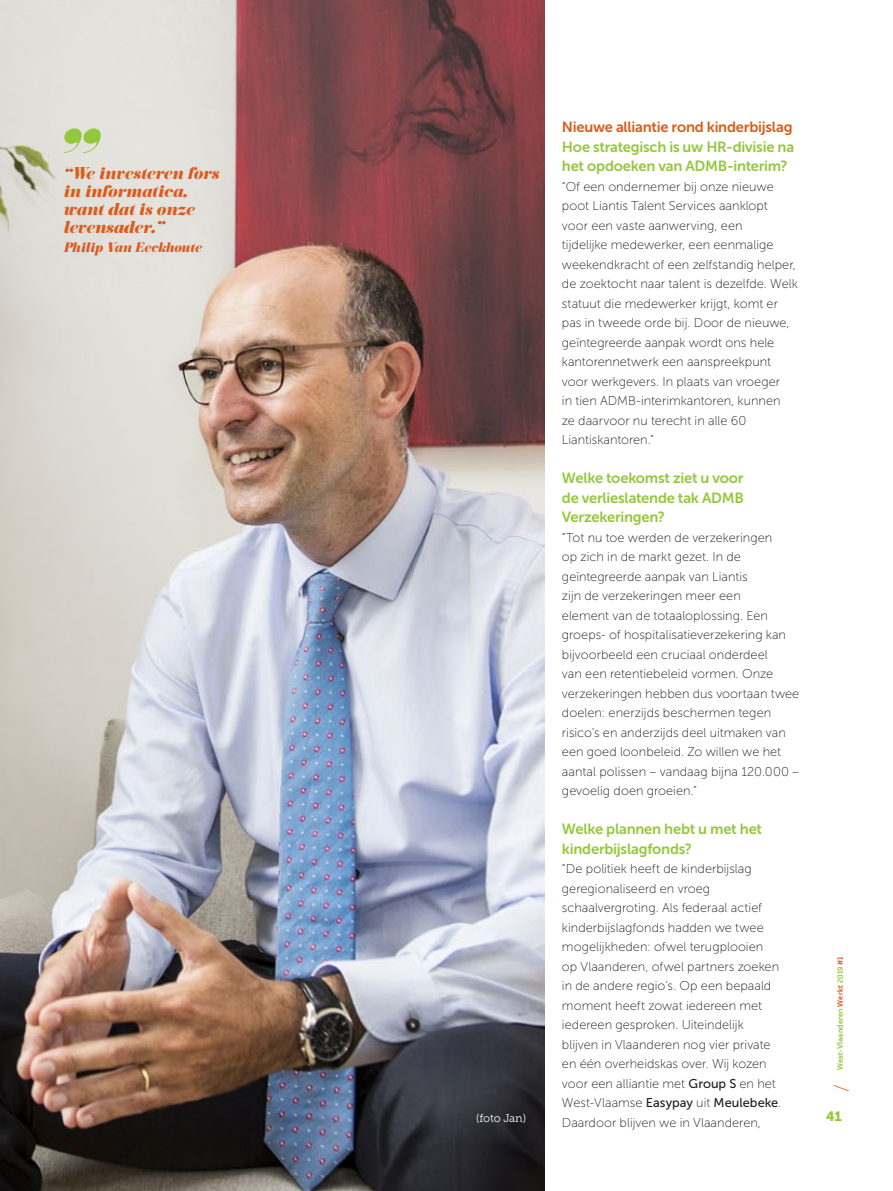
<style>
.page{position:relative;width:893px;height:1191px;background:#fff}
.page>*{position:absolute;margin:0;border:0;box-sizing:border-box;transform-origin:0 0}
._8__Opsomming{font:italic 72px "Eloquent JF Pro";color:#94c83c}
.t1{font:100 21px "Prometo";color:#db5c1c}
._8__Opsomming-2{font:italic 15px/18px "Eloquent JF Pro";color:#db5c1c}
._6__Titel_in_body{font:14.7px/19.5px "Museo Sans 700";letter-spacing:-.015em;color:#94c83c}
._6__Titel_in_body-2{font:14.7px "Museo Sans 700";letter-spacing:-.015em;color:#db5c1c}
.t2{font:13.5px "Museo Slab 900";color:#94c83c}
._5__Body{font:12.75px/19.5px "Museo Sans 100";color:#231f20}
._8__Opsomming-3{font:italic 12px "Eloquent JF Pro";color:#db5c1c}
._7__Foto_beschrijvin{font:11.25px "Museo Slab 300";letter-spacing:-.01em;color:#fff}
.t3{font:500 7.5px "Prometo";letter-spacing:.02em;color:#94c83c}
.s1{font-family:"Museo Sans 500"}
.s2{color:#db5c1c}
</style>
<div class="page">
<img style="left:0;top:0;width:544px;height:1191px">
<p class="_8__Opsomming" style="left:50px;top:120px;width:43px">”</p>
<p class="_8__Opsomming-2" style="left:63px;top:165px;width:157px">“We investeren fors in informatica, want dat is onze levensader.”</p>
<p class="_8__Opsomming-3" style="left:63px;top:241px;width:140px">Philip Van Eeckhoute</p>
<p class="_7__Foto_beschrijvin" style="left:476px;top:1111px;width:51px">(foto Jan)</p>
<p class="_6__Titel_in_body-2" style="left:562px;top:119px;width:232px">Nieuwe alliantie rond kinderbijslag</p>
<p class="_6__Titel_in_body" style="left:562px;top:137px;width:234px">Hoe strategisch is uw HR-divisie na het opdoeken van ADMB-interim?</p>
<p class="_5__Body" style="left:562px;top:177px;width:237px">“Of een ondernemer bij onze nieuwe poot Liantis Talent Services aanklopt<br>voor een vaste aanwerving, een<br>tijdelijke medewerker, een eenmalige weekendkracht of een zelfstandig helper, de zoektocht naar talent is dezelfde. Welk statuut die medewerker krijgt, komt er pas in tweede orde bij. Door de nieuwe, geïntegreerde aanpak wordt ons hele kantorennetwerk een aanspreekpunt voor werkgevers. In plaats van vroeger<br>in tien ADMB-interimkantoren, kunnen<br>ze daarvoor nu terecht in alle 60<br>Liantiskantoren.”</p>
<p class="_6__Titel_in_body" style="left:562px;top:468px;width:183px;text-align:justify">Welke toekomst ziet u voor de verlieslatende tak ADMB Verzekeringen?</p>
<p class="_5__Body" style="left:562px;top:528px;width:239px">“Tot nu toe werden de verzekeringen<br>op zich in de markt gezet. In de geïntegreerde aanpak van Liantis<br>zijn de verzekeringen meer een<br>element van de totaaloplossing. Een groeps- of hospitalisatieverzekering kan bijvoorbeeld een cruciaal onderdeel<br>van een retentiebeleid vormen. Onze verzekeringen hebben dus voortaan twee doelen: enerzijds beschermen tegen risico’s en anderzijds deel uitmaken van een goed loonbeleid. Zo willen we het aantal polissen – vandaag bijna 120.000 – gevoelig doen groeien.”</p>
<p class="_6__Titel_in_body" style="left:562px;top:819px;width:202px">Welke plannen hebt u met het kinderbijslagfonds?</p>
<p class="_5__Body" style="left:562px;top:859px;width:221px">“De politiek heeft de kinderbijslag geregionaliseerd en vroeg schaalvergroting. Als federaal actief kinderbijslagfonds hadden we twee mogelijkheden: ofwel terugplooien op Vlaanderen, ofwel partners zoeken in de andere regio’s. Op een bepaald moment heeft zowat iedereen met iedereen gesproken. Uiteindelijk blijven in Vlaanderen nog vier private en één overheidskas over. Wij kozen voor een alliantie met <span class="s1">Group S</span> en het West-Vlaamse <span class="s1">Easypay</span> uit <span class="s1">Meulebeke</span>.<br>Daardoor blijven we in Vlaanderen,</p>
<p class="t3" style="left:835px;top:1070px;width:115px;rotate:-90deg">West-Vlaanderen <span class="s2">Werkt</span> 2019 <span class="s2">#1</span></p>
<h2 class="t1" style="left:829px;top:1092px;width:9px;rotate:-90deg">/</h2>
<p class="t2" style="left:826px;top:1108px;width:17px">41</p>
</div>
